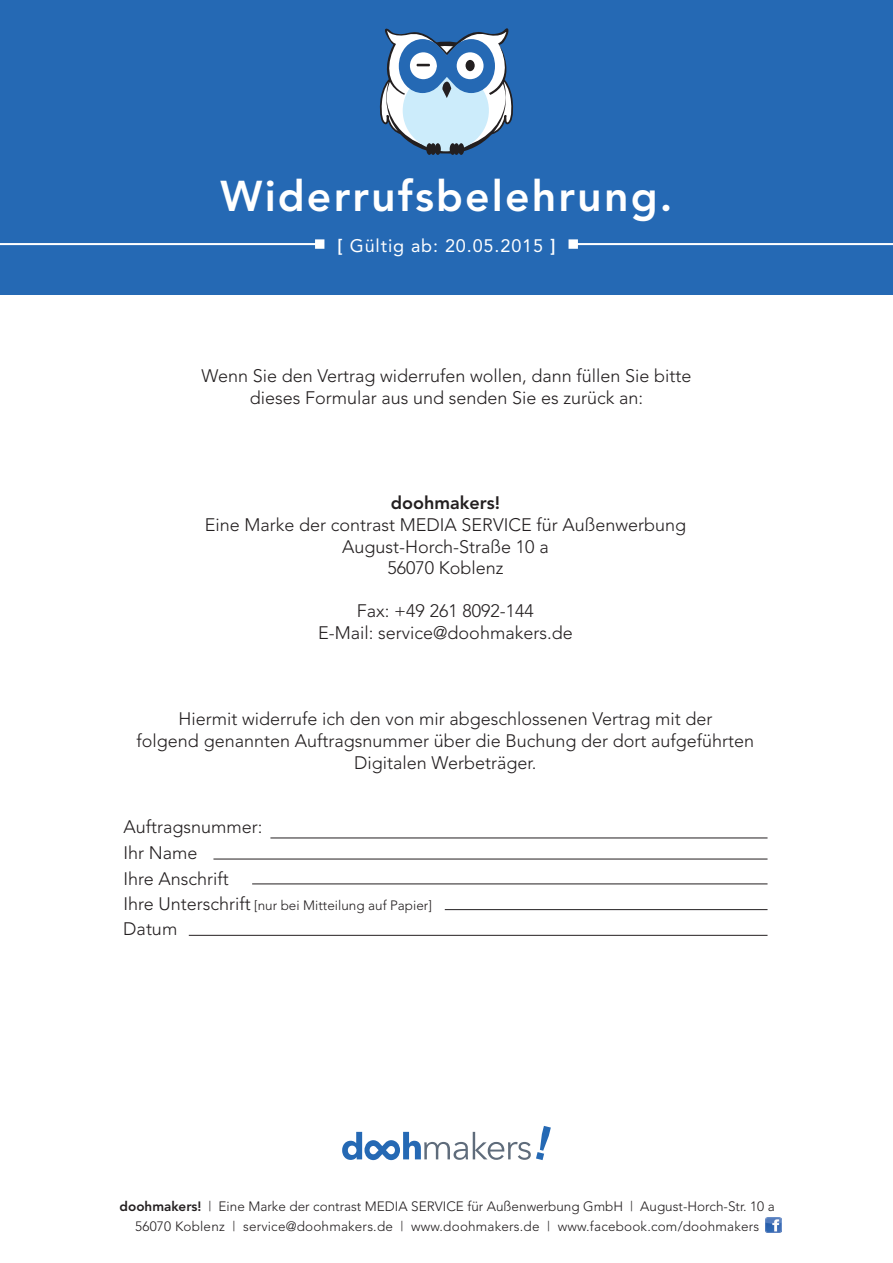
<style>
.page{position:relative;width:893px;height:1263px;background:#fff}
.page>*{position:absolute;margin:0;border:0;box-sizing:border-box;transform-origin:0 0}
.t1{font:800 42.75px "Avenir";letter-spacing:.05em;color:#fff}
.t2{font:300 18px/21.6px "Avenir";color:#231f20;text-align:center}
.t3{font:18px "Avenir";letter-spacing:.05em;color:#fff}
.t4{font:800 18px "Avenir";color:#231f20}
.t5{font:300 13.5px/19.5px "Avenir";color:#231f20;text-align:center}
.s1{font-weight:800}
.s2{font-size:18px}
</style>
<div class="page">
<div style="left:0;top:0;width:893px;height:294px;background:#2569b4"></div>
<hr style="left:573px;top:243px;width:320px;height:2px;background:#fff">
<svg style="left:568px;top:239px;width:10px;height:10px"></svg>
<hr style="left:0;top:243px;width:319px;height:2px;background:#fff">
<svg style="left:315px;top:239px;width:9px;height:10px"></svg>
<svg style="left:379px;top:28px;width:135px;height:127px"></svg>
<svg style="left:342px;top:1126px;width:209px;height:34px"></svg>
<img style="left:765px;top:1217px;width:16px;height:16px">
<hr style="left:270px;top:837px;width:497px;height:1px;background:#231f20">
<hr style="left:252px;top:883px;width:515px;height:1px;background:#231f20">
<hr style="left:213px;top:859px;width:554px;height:1px;background:#231f20">
<hr style="left:189px;top:935px;width:578px;height:1px;background:#231f20">
<hr style="left:445px;top:909px;width:322px;height:1px;background:#231f20">
<h1 class="t1" style="left:221px;top:171px;width:453px">Widerrufsbelehrung.</h1>
<p class="t3" style="left:338px;top:235px;width:219px"><span class="s1">[</span> Gültig ab: 20.05.2015 <span class="s1">]</span></p>
<p class="t2" style="left:201px;top:365px;width:492px">Wenn Sie den Vertrag widerrufen wollen, dann füllen Sie bitte dieses Formular aus und senden Sie es zurück an:</p>
<p class="t4" style="left:391px;top:492px;width:111px">doohmakers!</p>
<p class="t2" style="left:205px;top:514px;width:483px">Eine Marke der contrast MEDIA SERVICE für Außenwerbung<br>August-Horch-Straße 10 a<br>56070 Koblenz</p>
<p class="t2" style="left:318px;top:600px;width:256px">Fax: +49 261 8092-144<br>E-Mail: service@doohmakers.de</p>
<p class="t2" style="left:137px;top:708px;width:619px">Hiermit widerrufe ich den von mir abgeschlossenen Vertrag mit der<br>folgend genannten Auftragsnummer über die Buchung der dort aufgeführten<br>Digitalen Werbeträger.</p>
<p class="t2" style="left:123px;top:814px;width:141px;line-height:25.5px;text-align:left">Auftragsnummer:<br>Ihr Name<br>Ihre Anschrift</p>
<p class="t5" style="left:123px;top:895px;width:310px"><span class="s2">Ihre Unterschrift</span> [nur bei Mitteilung auf Papier]</p>
<p class="t2" style="left:123px;top:918px;width:56px">Datum</p>
<p class="t5" style="left:120px;top:1197px;width:657px"><span class="s1">doohmakers!</span> | Eine Marke der contrast MEDIA SERVICE für Außenwerbung GmbH | August-Horch-Str. 10 a<br>56070 Koblenz | service@doohmakers.de | www.doohmakers.de | www.facebook.com/doohmakers</p>
</div>
